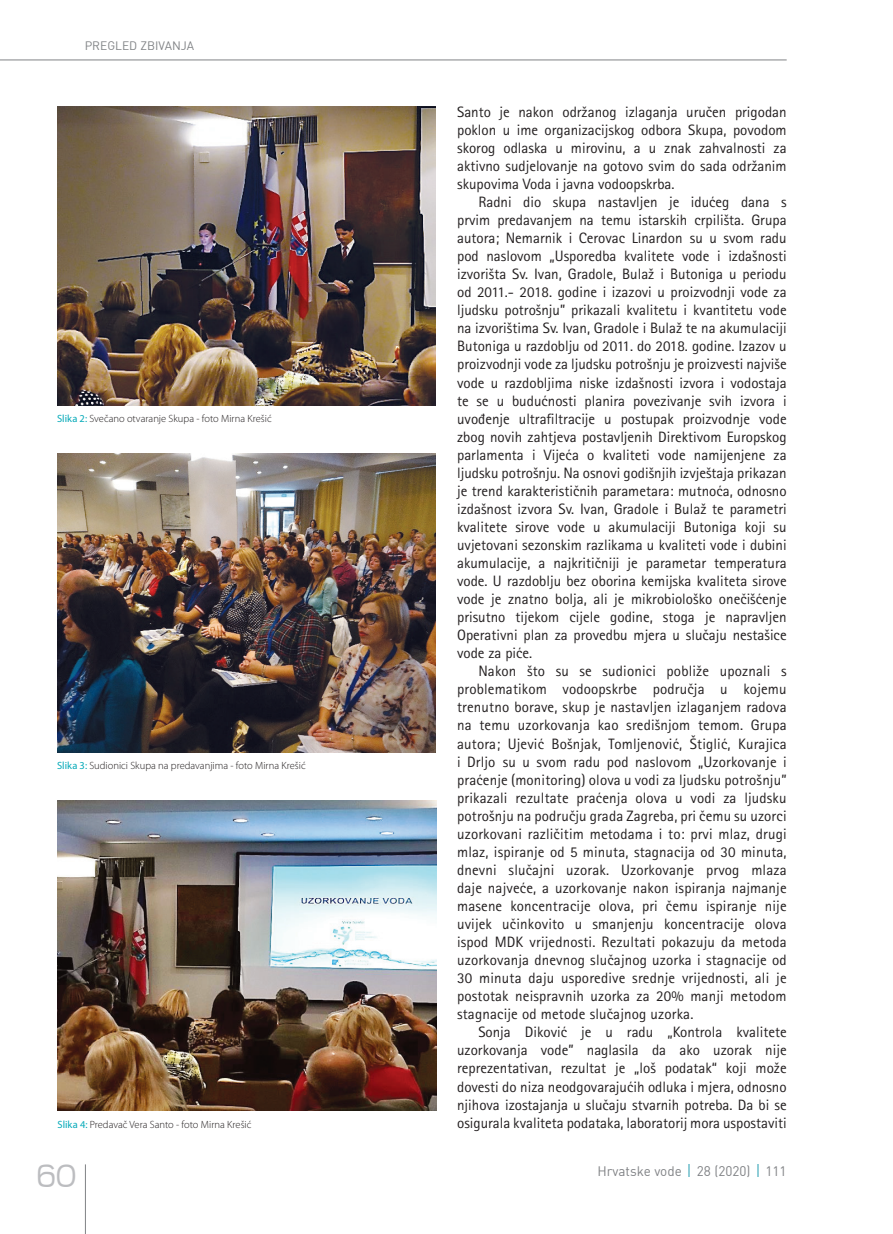
<style>
.page{position:relative;width:893px;height:1234px;background:#fff}
.page>*{position:absolute;margin:0;border:0;box-sizing:border-box;transform-origin:0 0}
.t1{font:300 36px "Teen";color:#bcbdc0}
.OSNOVNI_TEKST_10-12{font:15px/18px "Rotis Sans Serifklemy";color:#231f20;text-align:justify}
.t2{font:13.5px "DIN";color:#808285}
.t3{font:12px "DIN";color:#808285}
.TABLICA{font:300 10.5px "Myriad Pro";color:#231f20}
.s1{font-weight:400;color:#07aab9}
</style>
<div class="page">
<hr style="left:85px;top:1164px;width:1px;height:69px;background:#808285">
<hr style="left:0;top:60px;width:787px;height:1px;background:#808285">
<svg style="left:689px;top:1164px;width:1px;height:12px"></svg>
<svg style="left:757px;top:1164px;width:2px;height:12px"></svg>
<img style="left:57px;top:454px;width:378px;height:298px">
<img style="left:57px;top:800px;width:379px;height:310px">
<img style="left:57px;top:106px;width:379px;height:299px">
<p class="t3" style="left:85px;top:37px;width:111px">PREGLED ZBIVANJA</p>
<p class="TABLICA" style="left:57px;top:412px;width:216px"><span class="s1">Slika 2:</span> Svečano otvaranje Skupa - foto Mirna Krešić</p>
<p class="TABLICA" style="left:57px;top:759px;width:250px"><span class="s1">Slika 3:</span> Sudionici Skupa na predavanjima - foto Mirna Krešić</p>
<p class="TABLICA" style="left:58px;top:1117px;width:195px"><span class="s1">Slika 4:</span> Predavač Vera Santo - foto Mirna Krešić</p>
<p class="OSNOVNI_TEKST_10-12" style="left:457px;top:102px;width:331px">Santo je nakon održanog izlaganja uručen prigodan poklon u ime organizacijskog odbora Skupa, povodom skorog odlaska u mirovinu, a u znak zahvalnosti za aktivno sudjelovanje na gotovo svim do sada održanim skupovima Voda i javna vodoopskrba.</p>
<p class="OSNOVNI_TEKST_10-12" style="left:457px;top:193px;width:331px;text-indent:21px">Radni dio skupa nastavljen je idućeg dana s prvim predavanjem na temu istarskih crpilišta. Grupa autora; Nemarnik i Cerovac Linardon su u svom radu pod naslovom „Usporedba kvalitete vode i izdašnosti izvorišta Sv. Ivan, Gradole, Bulaž i Butoniga u periodu od 2011.- 2018. godine i izazovi u proizvodnji vode za ljudsku potrošnju” prikazali kvalitetu i kvantitetu vode na izvorištima Sv. Ivan, Gradole i Bulaž te na akumulaciji Butoniga u razdoblju od 2011. do 2018. godine. Izazov u proizvodnji vode za ljudsku potrošnju je proizvesti najviše vode u razdobljima niske izdašnosti izvora i vodostaja te se u budućnosti planira povezivanje svih izvora i uvođenje ultrafiltracije u postupak proizvodnje vode zbog novih zahtjeva postavljenih Direktivom Europskog parlamenta i Vijeća o kvaliteti vode namijenjene za ljudsku potrošnju. Na osnovi godišnjih izvještaja prikazan je trend karakterističnih parametara: mutnoća, odnosno izdašnost izvora Sv. Ivan, Gradole i Bulaž te parametri kvalitete sirove vode u akumulaciji Butoniga koji su uvjetovani sezonskim razlikama u kvaliteti vode i dubini akumulacije, a najkritičniji je parametar temperatura vode. U razdoblju bez oborina kemijska kvaliteta sirove vode je znatno bolja, ali je mikrobiološko onečišćenje prisutno tijekom cijele godine, stoga je napravljen Operativni plan za provedbu mjera u slučaju nestašice vode za piće.</p>
<p class="OSNOVNI_TEKST_10-12" style="left:457px;top:662px;width:331px;text-indent:21px">Nakon što su se sudionici pobliže upoznali s problematikom vodoopskrbe područja u kojemu trenutno borave, skup je nastavljen izlaganjem radova na temu uzorkovanja kao središnjom temom. Grupa autora; Ujević Bošnjak, Tomljenović, Štiglić, Kurajica i Drljo su u svom radu pod naslovom „Uzorkovanje i praćenje (monitoring) olova u vodi za ljudsku potrošnju” prikazali rezultate praćenja olova u vodi za ljudsku potrošnju na području grada Zagreba, pri čemu su uzorci uzorkovani različitim metodama i to: prvi mlaz, drugi mlaz, ispiranje od 5 minuta, stagnacija od 30 minuta, dnevni slučajni uzorak. Uzorkovanje prvog mlaza daje najveće, a uzorkovanje nakon ispiranja najmanje masene koncentracije olova, pri čemu ispiranje nije uvijek učinkovito u smanjenju koncentracije olova ispod MDK vrijednosti. Rezultati pokazuju da metoda uzorkovanja dnevnog slučajnog uzorka i stagnacije od 30 minuta daju usporedive srednje vrijednosti, ali je postotak neispravnih uzorka za 20% manji metodom stagnacije od metode slučajnog uzorka.</p>
<p class="OSNOVNI_TEKST_10-12" style="left:457px;top:1022px;width:331px;text-indent:21px">Sonja Diković je u radu „Kontrola kvalitete uzorkovanja vode” naglasila da ako uzorak nije reprezentativan, rezultat je „loš podatak“ koji može dovesti do niza neodgovarajućih odluka i mjera, odnosno njihova izostajanja u slučaju stvarnih potreba. Da bi se osigurala kvaliteta podataka, laboratorij mora uspostaviti</p>
<p class="t1" style="left:37px;top:1156px;width:41px">60</p>
<p class="t2" style="left:597px;top:1161px;width:191px">Hrvatske vode 28 (2020) 111</p>
</div>
